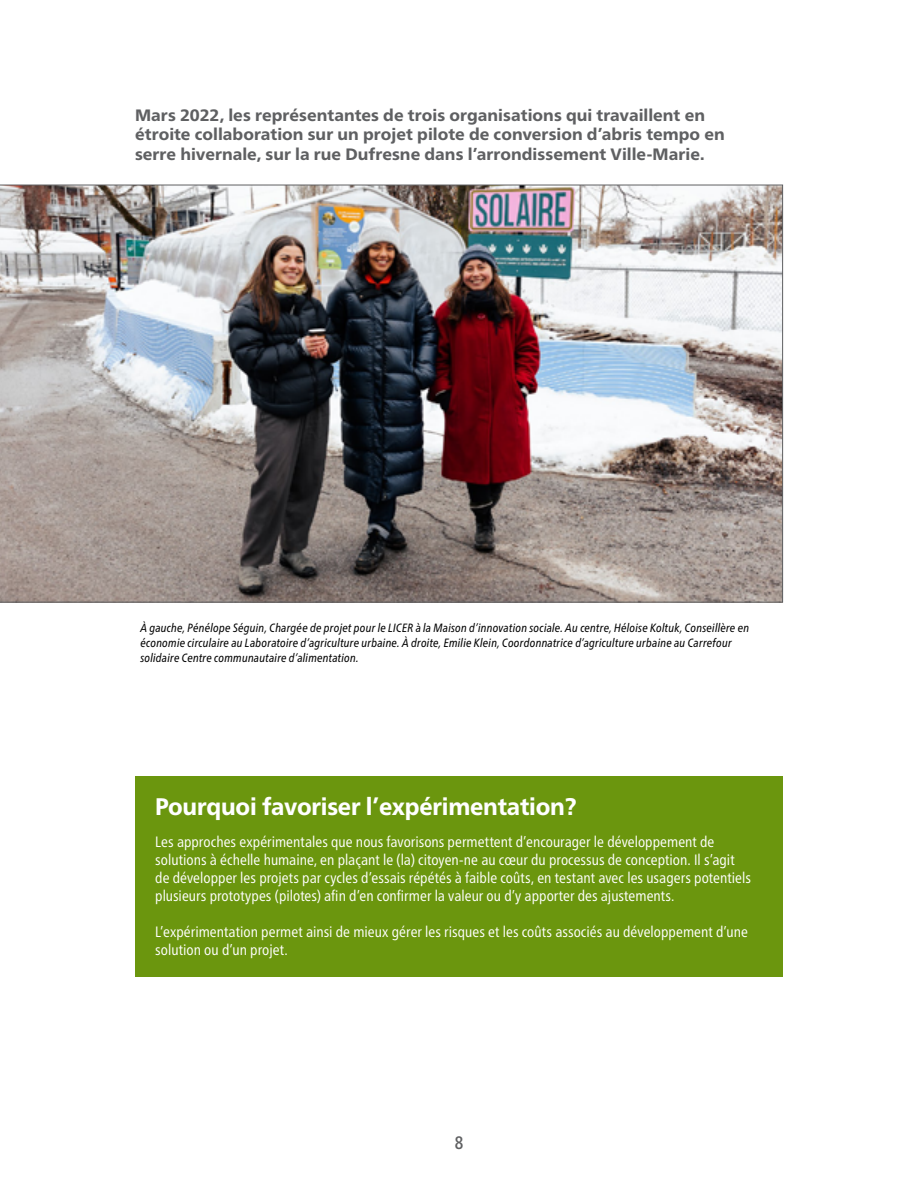
<style>
.page{position:relative;width:918px;height:1188px;background:#fff}
.page>*{position:absolute;margin:0;border:0;box-sizing:border-box;transform-origin:0 0}
.t1{font:800 24px "Frutiger Pro";letter-spacing:-.01em;color:#fff;scale:.95 1}
.t2{font:500 condensed 18px "Frutiger Pro";color:#5f6062;scale:.95 1}
.t3{font:800 16.5px/19.5px "Frutiger Pro";letter-spacing:.005em;color:#5f6062}
.t4{font:condensed 15px/18px "Frutiger Pro";letter-spacing:.005em;color:#fff}
.t5{font:italic condensed 12px/15px "Frutiger Pro";letter-spacing:.015em;color:#000}
</style>
<div class="page">
<div style="left:135px;top:777px;width:648px;height:200px;background:#6b960e"></div>
<img style="left:0;top:185px;width:783px;height:418px">
<p class="t3" style="left:135px;top:105px;width:591px">Mars 2022, les représentantes de trois organisations qui travaillent en étroite collaboration sur un projet pilote de conversion d’abris tempo en serre hivernale, sur la rue Dufresne dans l’arrondissement Ville-Marie.</p>
<p class="t5" style="left:140px;top:620px;width:610px">À gauche, Pénélope Séguin, Chargée de projet pour le LICER à la Maison d’innovation sociale. Au centre, Héloise Koltuk, Conseillère en économie circulaire au Laboratoire d’agriculture urbaine. À droite, Emilie Klein, Coordonnatrice d’agriculture urbaine au Carrefour solidaire Centre communautaire d’alimentation.</p>
<h1 class="t1" style="left:155px;top:793px;width:445px">Pourquoi favoriser l’expérimentation?</h1>
<p class="t4" style="left:155px;top:833px;width:597px">Les approches expérimentales que nous favorisons permettent d’encourager le développement de solutions à échelle humaine, en plaçant le (la) citoyen-ne au cœur du processus de conception. Il s’agit de développer les projets par cycles d’essais répétés à faible coûts, en testant avec les usagers potentiels plusieurs prototypes (pilotes) afin d’en confirmer la valeur ou d’y apporter des ajustements.</p>
<p class="t4" style="left:155px;top:923px;width:594px">L’expérimentation permet ainsi de mieux gérer les risques et les coûts associés au développement d’une solution ou d’un projet.</p>
<p class="t2" style="left:455px;top:1132px;width:11px">8</p>
</div>
